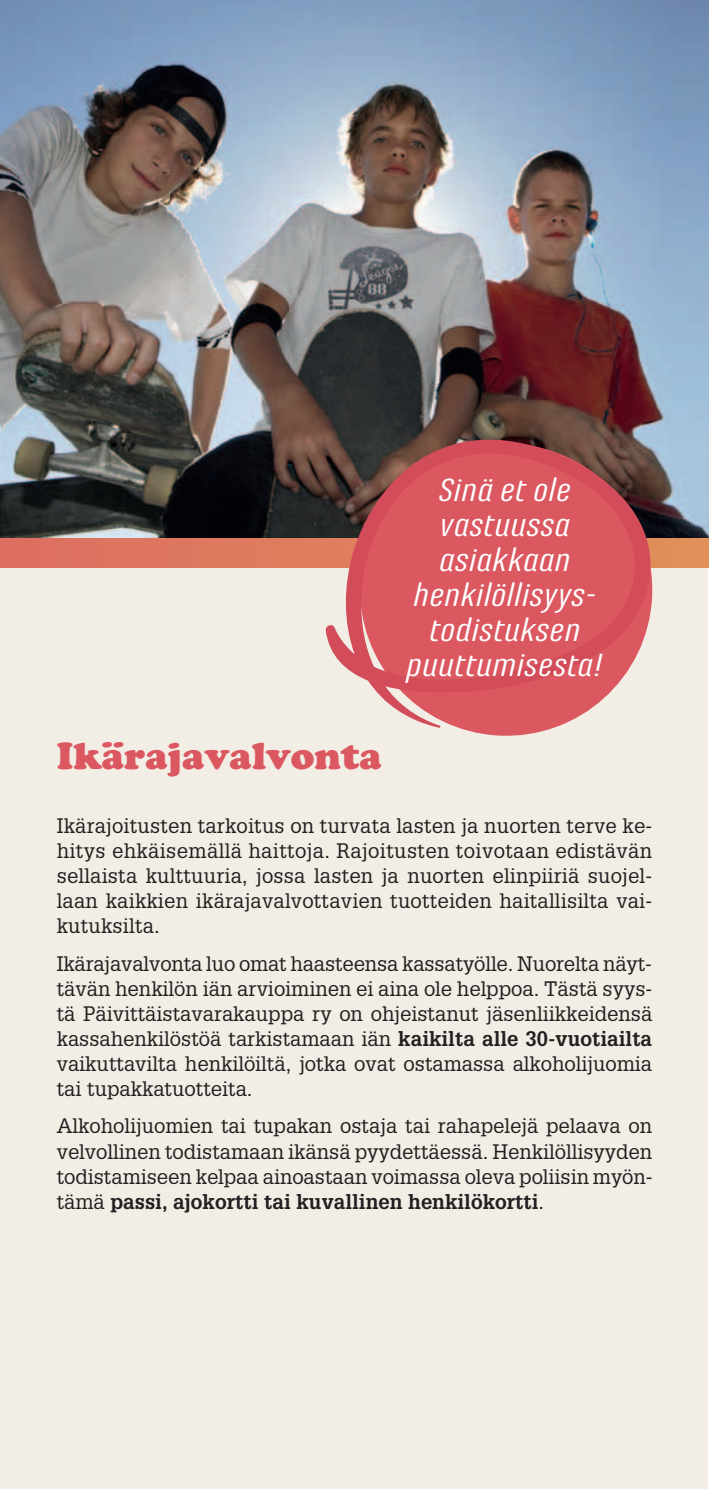
<style>
.page{position:relative;width:709px;height:1489px;background:#fff}
.page>*{position:absolute;margin:0;border:0;box-sizing:border-box;transform-origin:0 0}
.t1{font:37.5px "Cooper Black Std";color:#db5861}
.t2{font:italic 33.5px/35px "Marianina FY";color:#fff;text-align:center;scale:1.19 1}
.t3{font:20.5px/25px "Glypha";color:#231f20;text-align:justify}
.s1{font-weight:700}
</style>
<div class="page">
<div style="left:0;top:542px;width:707px;height:946px;background:#f2eee6"></div>
<img style="left:0;top:0;width:709px;height:539px">
<svg style="left:0;top:539px;width:709px;height:28px;background:#de785e"></svg>
<svg style="left:459px;top:728px;width:94px;height:8px"></svg>
<svg style="left:325px;top:431px;width:337px;height:297px;background:#c76469"></svg>
<h1 class="t1" style="left:57px;top:733px;width:326px">Ikärajavalvonta</h1>
<h2 class="t2" style="left:407px;top:472px;width:167px">Sinä et ole vastuussa asiakkaan henkilöllisyys&shy;todistuksen puuttumisesta!</h2>
<p class="t3" style="left:57px;top:813px;width:597px">Ikärajoitusten tarkoitus on turvata lasten ja nuorten terve ke&shy;hitys ehkäisemällä haittoja. Rajoitusten toivotaan edistävän sellaista kulttuuria, jossa lasten ja nuorten elinpiiriä suojel&shy;laan kaikkien ikärajavalvottavien tuotteiden haitallisilta vai&shy;kutuksilta.</p>
<p class="t3" style="left:57px;top:950px;width:597px">Ikärajavalvonta luo omat haasteensa kassatyölle. Nuorelta näyt&shy;tävän henkilön iän arvioiminen ei aina ole helppoa. Tästä syys&shy;tä Päivittäistavarakauppa ry on ohjeistanut jäsenliikkeidensä kassahenkilöstöä tarkistamaan iän <span class="s1">kaikilta alle 30-vuotiailta </span>vaikuttavilta henkilöiltä, jotka ovat ostamassa alkoholijuomia tai tupakkatuotteita.</p>
<p class="t3" style="left:57px;top:1113px;width:597px">Alkoholijuomien tai tupakan ostaja tai rahapelejä pelaava on velvollinen todistamaan ikänsä pyydettäessä. Henkilöllisyyden todistamiseen kelpaa ainoastaan voimassa oleva poliisin myön&shy;tämä <span class="s1">passi, ajokortti tai kuvallinen henkilökortti</span>.</p>
</div>
